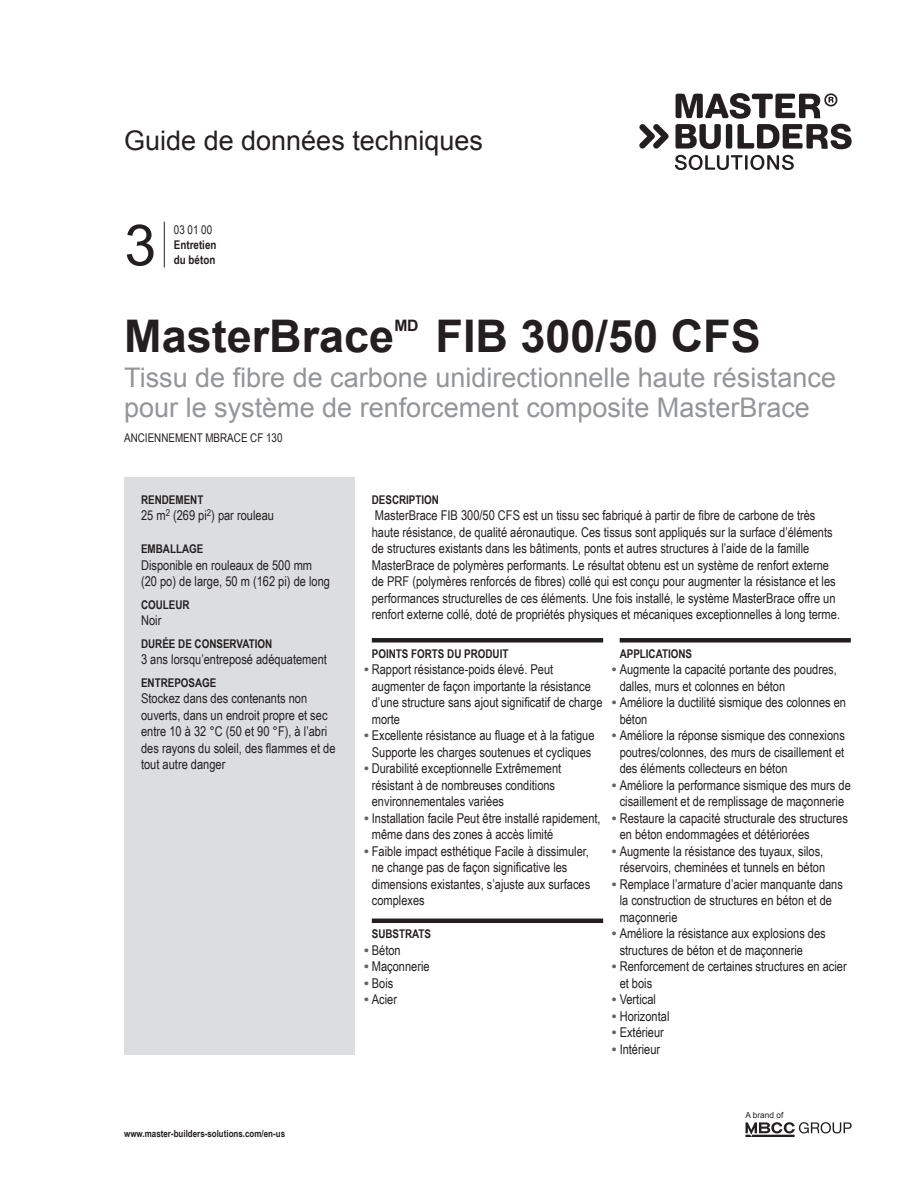
<style>
.page{position:relative;width:918px;height:1188px;background:#fff}
.page>*{position:absolute;margin:0;border:0;box-sizing:border-box;transform-origin:0 0}
.t1{font:57px "Arial";color:#231f20}
.t2{font:700 45px "Arial";color:#231f20}
.t3{font:27px/30px "Arial";color:#939598}
.t4{font:27px "Arial";color:#231f20}
.t5{font:700 15.75px "Arial";color:#231f20}
.t6{font:13.5px/16.5px "Arial Narrow";color:#231f20}
.t7{font:700 12px "Arial Narrow";color:#231f20}
.t8{font:12px "Arial Narrow";color:#231f20}
.t9{font:700 9.75px "Arial Narrow";color:#231f20}
.t10{font:8.25px "Arial";color:#231f20}
.s1{font-family:"Arial";font-weight:700;color:#636366}
</style>
<div class="page">
<svg style="left:745px;top:1122px;width:107px;height:15px"></svg>
<svg style="left:675px;top:155px;width:119px;height:15px"></svg>
<svg style="left:639px;top:124px;width:30px;height:25px"></svg>
<svg style="left:676px;top:93px;width:176px;height:56px"></svg>
<hr style="left:164px;top:222px;width:1px;height:45px;background:#231f20">
<div style="left:125px;top:477px;width:230px;height:578px;background:#dcdddf"></div>
<div style="left:372px;top:638px;width:231px;height:5px;background:#231f20"></div>
<hr style="left:372px;top:919px;width:231px;height:4px;background:#231f20">
<div style="left:620px;top:638px;width:231px;height:5px;background:#231f20"></div>
<h3 class="t4" style="left:124px;top:122px;width:360px">Guide de données techniques</h3>
<h1 class="t1" style="left:124px;top:208px;width:33px">3</h1>
<p class="t8" style="left:174px;top:221px;width:40px">03 01 00</p>
<p class="t7" style="left:174px;top:238px;width:44px">Entretien</p>
<p class="t7" style="left:174px;top:253px;width:43px">du béton</p>
<h2 class="t2" style="left:124px;top:307px;width:272px">MasterBrace</h2>
<p class="t5" style="left:394px;top:315px;width:26px">MD</p>
<h2 class="t2" style="left:436px;top:307px;width:327px">FIB 300/50 CFS</h2>
<h3 class="t3" style="left:124px;top:362px;width:713px">Tissu de fibre de carbone unidirectionnelle haute résistance pour le système de renforcement composite MasterBrace</h3>
<p class="t8" style="left:124px;top:429px;width:160px">ANCIENNEMENT MBRACE CF 130</p>
<p class="t7" style="left:141px;top:492px;width:64px">RENDEMENT</p>
<p class="t6" style="left:141px;top:507px;width:134px">25 m<sup>2</sup> (269 pi<sup>2</sup>) par rouleau</p>
<p class="t7" style="left:141px;top:542px;width:64px">EMBALLAGE</p>
<p class="t6" style="left:141px;top:556px;width:190px">Disponible en rouleaux de 500 mm (20 po) de large, 50 m (162 pi) de long</p>
<p class="t7" style="left:141px;top:597px;width:50px">COULEUR</p>
<p class="t6" style="left:141px;top:612px;width:22px">Noir</p>
<p class="t7" style="left:141px;top:636px;width:133px">DURÉE DE CONSERVATION</p>
<p class="t6" style="left:141px;top:651px;width:187px">3 ans lorsqu’entreposé adéquatement</p>
<p class="t7" style="left:141px;top:675px;width:77px">ENTREPOSAGE</p>
<p class="t6" style="left:141px;top:690px;width:196px">Stockez dans des contenants non ouverts, dans un endroit propre et sec entre 10 à 32 °C (50 et 90 °F), à l’abri des rayons du soleil, des flammes et de tout autre danger</p>
<p class="t9" style="left:124px;top:1128px;width:162px">www.master-builders-solutions.com/en-us</p>
<p class="t7" style="left:372px;top:492px;width:69px">DESCRIPTION</p>
<p class="t6" style="left:372px;top:507px;width:470px">MasterBrace FIB 300/50 CFS est un tissu sec fabriqué à partir de fibre de carbone de très haute résistance, de qualité aéronautique. Ces tissus sont appliqués sur la surface d’éléments de structures existants dans les bâtiments, ponts et autres structures à l’aide de la famille MasterBrace de polymères performants. Le résultat obtenu est un système de renfort externe de PRF (polymères renforcés de fibres) collé qui est conçu pour augmenter la résistance et les performances structurelles de ces éléments. Une fois installé, le système MasterBrace offre un renfort externe collé, doté de propriétés physiques et mécaniques exceptionnelles à long terme.</p>
<p class="t7" style="left:372px;top:647px;width:138px">POINTS FORTS DU PRODUIT</p>
<p class="t6" style="left:372px;top:661px;width:232px;text-indent:-8px"><span class="s1">•</span> Rapport résistance-poids élevé. Peut augmenter de façon importante la résistance d’une structure sans ajout significatif de charge morte</p>
<p class="t6" style="left:364px;top:727px;width:232px;text-align:center"><span class="s1">•</span> Excellente résistance au fluage et à la fatigue<br>Supporte les charges soutenues et cycliques</p>
<p class="t6" style="left:372px;top:760px;width:191px;text-indent:-8px"><span class="s1">•</span> Durabilité exceptionnelle Extrêmement résistant à de nombreuses conditions environnementales variées</p>
<p class="t6" style="left:372px;top:809px;width:230px;text-indent:-8px"><span class="s1">•</span> Installation facile Peut être installé rapidement, même dans des zones à accès limité</p>
<p class="t6" style="left:372px;top:842px;width:220px;text-indent:-8px"><span class="s1">•</span> Faible impact esthétique Facile à dissimuler, ne change pas de façon significative les dimensions existantes, s’ajuste aux surfaces complexes</p>
<p class="t7" style="left:372px;top:927px;width:61px">SUBSTRATS</p>
<p class="t6" style="left:364px;top:941px;width:38px"><span class="s1">•</span> Béton</p>
<p class="t6" style="left:364px;top:958px;width:67px"><span class="s1">•</span> Maçonnerie</p>
<p class="t6" style="left:364px;top:974px;width:31px"><span class="s1">•</span> Bois</p>
<p class="t6" style="left:364px;top:991px;width:34px"><span class="s1">•</span> Acier</p>
<p class="t7" style="left:620px;top:647px;width:74px">APPLICATIONS</p>
<p class="t6" style="left:620px;top:661px;width:219px;text-indent:-8px"><span class="s1">•</span> Augmente la capacité portante des poudres, dalles, murs et colonnes en béton</p>
<p class="t6" style="left:620px;top:694px;width:228px;text-indent:-8px"><span class="s1">•</span> Améliore la ductilité sismique des colonnes en béton</p>
<p class="t6" style="left:620px;top:727px;width:227px;text-align:justify;text-indent:-8px"><span class="s1">•</span> Améliore la réponse sismique des connexions poutres/colonnes, des murs de cisaillement et des éléments collecteurs en béton</p>
<p class="t6" style="left:612px;top:776px;width:240px;text-align:center"><span class="s1">•</span> Améliore la performance sismique des murs de cisaillement et de remplissage de maçonnerie</p>
<p class="t6" style="left:620px;top:809px;width:230px;text-indent:-8px"><span class="s1">•</span> Restaure la capacité structurale des structures en béton endommagées et détériorées</p>
<p class="t6" style="left:612px;top:842px;width:215px;text-align:center"><span class="s1">•</span> Augmente la résistance des tuyaux, silos, réservoirs, cheminées et tunnels en béton</p>
<p class="t6" style="left:620px;top:875px;width:225px;text-indent:-8px"><span class="s1">•</span> Remplace l’armature d’acier manquante dans la construction de structures en béton et de maçonnerie</p>
<p class="t6" style="left:620px;top:925px;width:208px;text-indent:-8px"><span class="s1">•</span> Améliore la résistance aux explosions des structures de béton et de maçonnerie</p>
<p class="t6" style="left:620px;top:958px;width:229px;text-indent:-8px"><span class="s1">•</span> Renforcement de certaines structures en acier et bois</p>
<p class="t6" style="left:612px;top:991px;width:46px"><span class="s1">•</span> Vertical</p>
<p class="t6" style="left:612px;top:1007px;width:59px"><span class="s1">•</span> Horizontal</p>
<p class="t6" style="left:612px;top:1024px;width:54px"><span class="s1">•</span> Extérieur</p>
<p class="t6" style="left:612px;top:1040px;width:50px"><span class="s1">•</span> Intérieur</p>
<p class="t10" style="left:745px;top:1110px;width:39px">A brand of</p>
</div>
